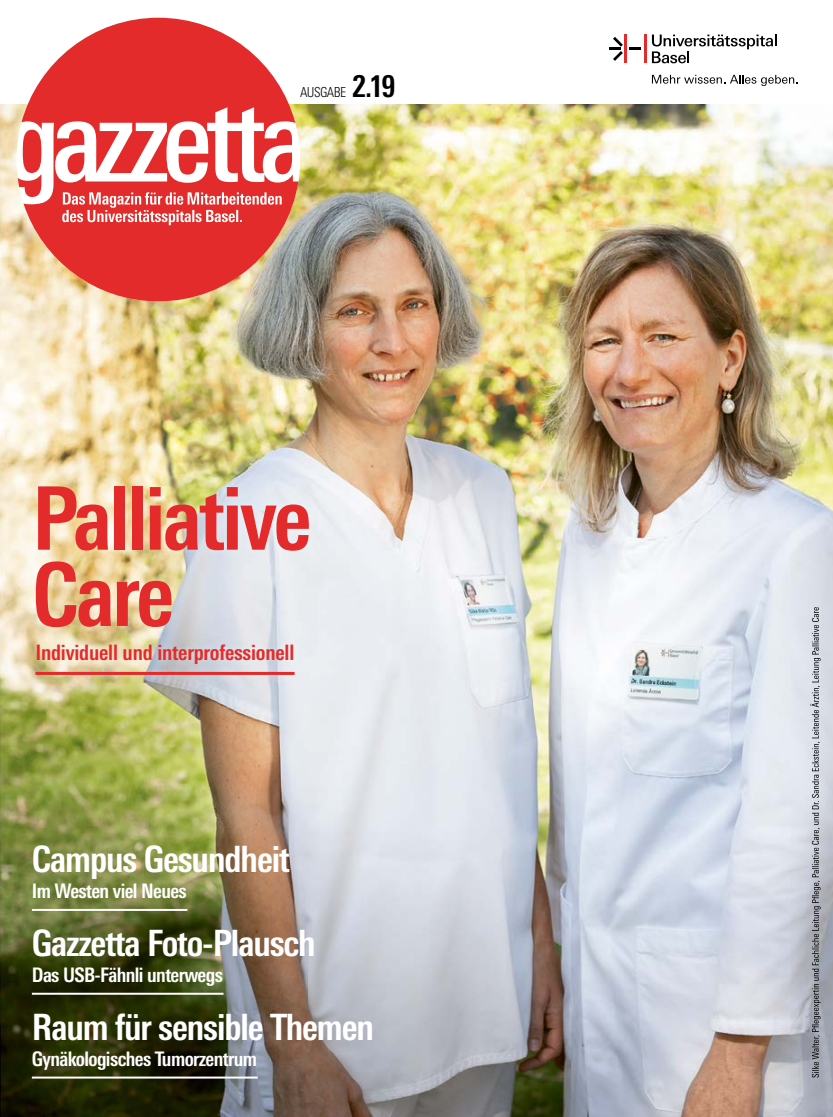
<style>
.page{position:relative;width:833px;height:1117px;background:#fff}
.page>*{position:absolute;margin:0;border:0;box-sizing:border-box;transform-origin:0 0}
.t1{font:700 condensed 87.5px/76.2px "Univers Next Pro";letter-spacing:-.03em;color:#e42b2b}
.t2{font:700 condensed 36.25px "Univers Next Pro";letter-spacing:-.03em;color:#fff}
.t3{font:700 condensed 21.25px "Univers Next Pro";letter-spacing:-.01em;color:#e42b2b}
.t4{font:700 condensed 20px "Univers Next Pro";letter-spacing:-.03em;color:#fff}
.t5{font:300 condensed 13.75px "Univers Next Pro";letter-spacing:-.04em;color:#000}
.s1{font-weight:700;font-size:30px}
</style>
<div class="page">
<img style="left:0;top:105px;width:789px;height:263px">
<img style="left:789px;top:133px;width:44px;height:983px">
<img style="left:0;top:368px;width:569px;height:132px">
<img style="left:569px;top:368px;width:220px;height:748px">
<img style="left:0;top:500px;width:43px;height:616px">
<img style="left:307px;top:500px;width:263px;height:616px">
<img style="left:43px;top:682px;width:264px;height:434px">
<img style="left:810px;top:607px;width:10px;height:470px">
<img style="left:28px;top:478px;width:288px;height:204px">
<hr style="left:35px;top:671px;width:259px;height:3px;background:#e42b2b">
<hr style="left:32px;top:908px;width:155px;height:2px;background:#fff">
<hr style="left:32px;top:992px;width:191px;height:2px;background:#fff">
<hr style="left:32px;top:1076px;width:226px;height:2px;background:#fff">
<svg style="left:21px;top:18px;width:277px;height:283px;fill:#e42b2b"></svg>
<svg style="left:18px;top:130px;width:24px;height:67px"></svg>
<svg style="left:179px;top:130px;width:17px;height:16px"></svg>
<svg style="left:275px;top:152px;width:17px;height:22px"></svg>
<svg style="left:224px;top:197px;width:9px;height:6px"></svg>
<svg style="left:168px;top:197px;width:2px;height:6px"></svg>
<hr style="left:623px;top:35px;width:3px;height:28px;background:#e42b2b">
<hr style="left:644px;top:35px;width:2px;height:28px;background:#e42b2b">
<svg style="left:629px;top:47px;width:11px;height:3px"></svg>
<svg style="left:609px;top:37px;width:14px;height:24px"></svg>
<svg style="left:652px;top:35px;width:124px;height:28px"></svg>
<svg style="left:652px;top:75px;width:145px;height:11px"></svg>
<p class="t5" style="left:300px;top:84px;width:97px">AUSGABE <span class="s1">2.19</span></p>
<h1 class="t1" style="left:32px;top:479px;width:281px">Palliative<br>Care</h1>
<p class="t3" style="left:35px;top:640px;width:260px">Individuell und interprofessionell</p>
<h2 class="t2" style="left:32px;top:837px;width:259px">Campus Gesundheit</h2>
<p class="t4" style="left:32px;top:879px;width:156px">Im Westen viel Neues</p>
<h2 class="t2" style="left:32px;top:921px;width:285px">Gazzetta Foto-Plausch</h2>
<p class="t4" style="left:32px;top:962px;width:192px">Das USB-Fähnli unterwegs</p>
<h2 class="t2" style="left:32px;top:1004px;width:344px">Raum für sensible Themen</h2>
<p class="t4" style="left:32px;top:1046px;width:227px">Gynäkologisches Tumorzentrum</p>
</div>
